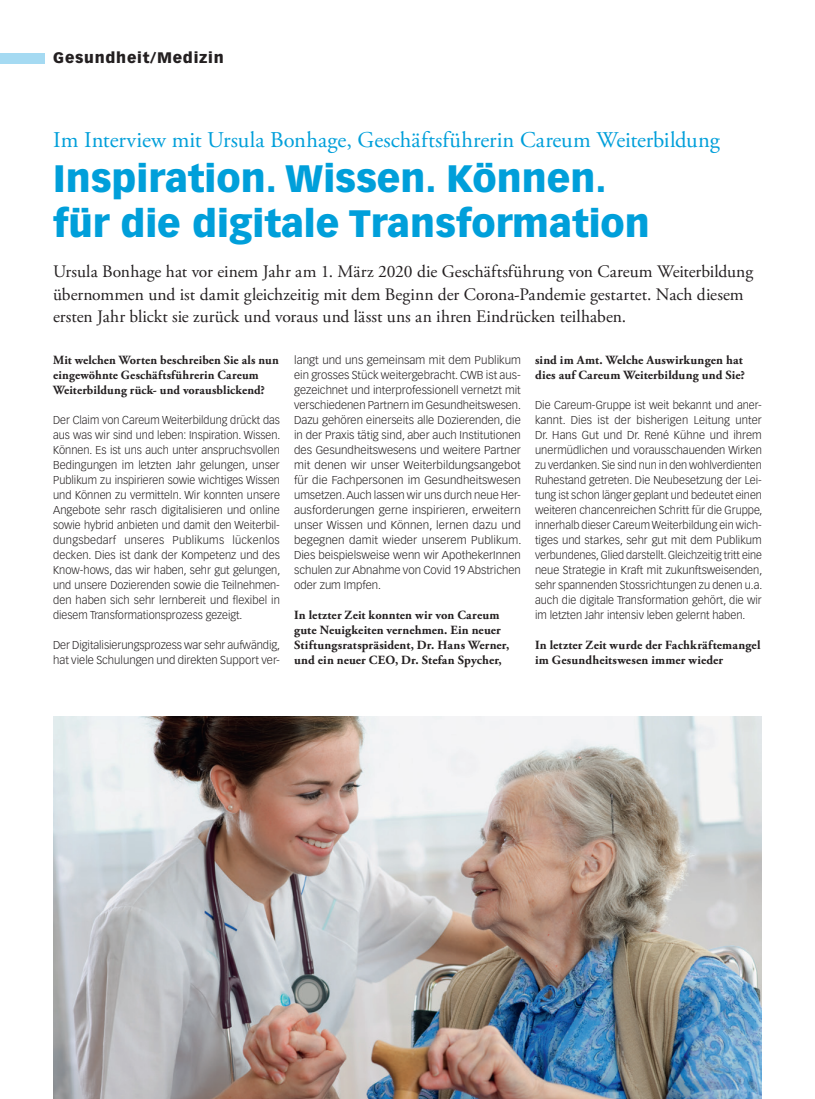
<style>
.page{position:relative;width:815px;height:1099px;background:#fff}
.page>*{position:absolute;margin:0;border:0;box-sizing:border-box;transform-origin:0 0}
.Titel_GM{font:900 37.5px/45px "Vectora LT Std";color:#009fda}
.Obertitel_GM{font:22.5px "Adobe Garamond Pro";color:#009fda}
.Lead{font:17.5px/22.5px "Adobe Garamond Pro";color:#231f20}
.t1{font:900 15px "Vectora LT Std";letter-spacing:.05em;color:#231f20}
.Interviewfragen_ohne{font:700 12.5px/15px "Adobe Garamond Pro";letter-spacing:.01em;color:#231f20}
.Lauftext{font:300 11.25px/15px "Vectora LT Std";color:#231f20;text-align:justify}
</style>
<div class="page">
<div style="left:0;top:53px;width:45px;height:10px;background:#a5daf2"></div>
<img style="left:53px;top:716px;width:709px;height:382px">
<h3 class="t1" style="left:53px;top:49px;width:172px">Gesundheit/Medizin</h3>
<p class="Obertitel_GM" style="left:53px;top:126px;width:668px">Im Interview mit Ursula Bonhage, Geschäftsführerin Careum Weiterbildung</p>
<p class="Titel_GM" style="left:53px;top:155px;width:598px">Inspiration. Wissen. Können. für die digitale Transformation</p>
<p class="Lead" style="left:53px;top:261px;width:702px">Ursula Bonhage hat vor einem Jahr am 1. März 2020 die Geschäftsführung von Careum Weiterbildung übernommen und ist damit gleichzeitig mit dem Beginn der Corona-Pandemie gestartet. Nach diesem ersten Jahr blickt sie zurück und voraus und lässt uns an ihren Eindrücken teilhaben.</p>
<p class="Interviewfragen_ohne" style="left:53px;top:353px;width:227px">Mit welchen Worten beschreiben Sie als nun eingewöhnte Geschäftsführerin Careum<br>Weiterbildung rück- und vorausblickend?</p>
<p class="Lauftext" style="left:53px;top:413px;width:229px">Der Claim von Careum Weiterbildung drückt das aus was wir sind und leben: Inspiration. Wissen.<br>Können. Es ist uns auch unter anspruchsvollen Bedingungen im letzten Jahr gelungen, unser Publikum zu inspirieren sowie wichtiges Wissen und Können zu vermitteln. Wir konnten unsere Angebote sehr rasch digitalisieren und online sowie hybrid anbieten und damit den Weiterbil&shy;dungsbedarf unseres Publikums lückenlos decken. Dies ist dank der Kompetenz und des Know-hows, das wir haben, sehr gut gelungen, und unsere Dozierenden sowie die Teilnehmen&shy;den haben sich sehr lernbereit und flexibel in diesem Transformationsprozess gezeigt.</p>
<p class="Lauftext" style="left:53px;top:638px;width:228px">Der Digitalisierungsprozess war sehr aufwändig, hat viele Schulungen und direkten Support ver-</p>
<p class="Interviewfragen_ohne" style="left:535px;top:353px;width:211px">sind im Amt. Welche Auswirkungen hat dies auf Careum Weiterbildung und Sie?</p>
<p class="Lauftext" style="left:535px;top:398px;width:229px">Die Careum-Gruppe ist weit bekannt und aner&shy;kannt. Dies ist der bisherigen Leitung unter Dr. Hans Gut und Dr. René Kühne und ihrem unermüdlichen und vorausschauenden Wirken zu verdanken. Sie sind nun in den wohlverdienten Ruhestand getreten. Die Neubesetzung der Lei&shy;tung ist schon länger geplant und bedeutet einen weiteren chancenreichen Schritt für die Gruppe, innerhalb dieser Careum Weiterbildung ein wich&shy;tiges und starkes, sehr gut mit dem Publikum verbundenes, Glied darstellt. Gleichzeitig tritt eine neue Strategie in Kraft mit zukunftsweisenden, sehr spannenden Stossrichtungen zu denen u.a. auch die digitale Transformation gehört, die wir im letzten Jahr intensiv leben gelernt haben.</p>
<p class="Interviewfragen_ohne" style="left:535px;top:638px;width:227px">In letzter Zeit wurde der Fachkräftemangel im Gesundheitswesen immer wieder</p>
<p class="Lauftext" style="left:294px;top:353px;width:229px">langt und uns gemeinsam mit dem Publikum ein grosses Stück weitergebracht. CWB ist aus&shy;gezeichnet und interprofessionell vernetzt mit verschiedenen Partnern im Gesundheitswesen.<br>Dazu gehören einerseits alle Dozierenden, die in der Praxis tätig sind, aber auch Institutionen des Gesundheitswesens und weitere Partner mit denen wir unser Weiterbildungsangebot für die Fachpersonen im Gesundheitswesen umsetzen. Auch lassen wir uns durch neue Her&shy;ausforderungen gerne inspirieren, erweitern unser Wissen und Können, lernen dazu und begegnen damit wieder unserem Publikum.<br>Dies beispielsweise wenn wir ApothekerInnen schulen zur Abnahme von Covid 19 Abstrichen oder zum Impfen.</p>
<p class="Interviewfragen_ohne" style="left:294px;top:608px;width:217px">In letzter Zeit konnten wir von Careum gute Neuigkeiten vernehmen. Ein neuer Stiftungsratspräsident, Dr. Hans Werner, und ein neuer CEO, Dr. Stefan Spycher,</p>
</div>
